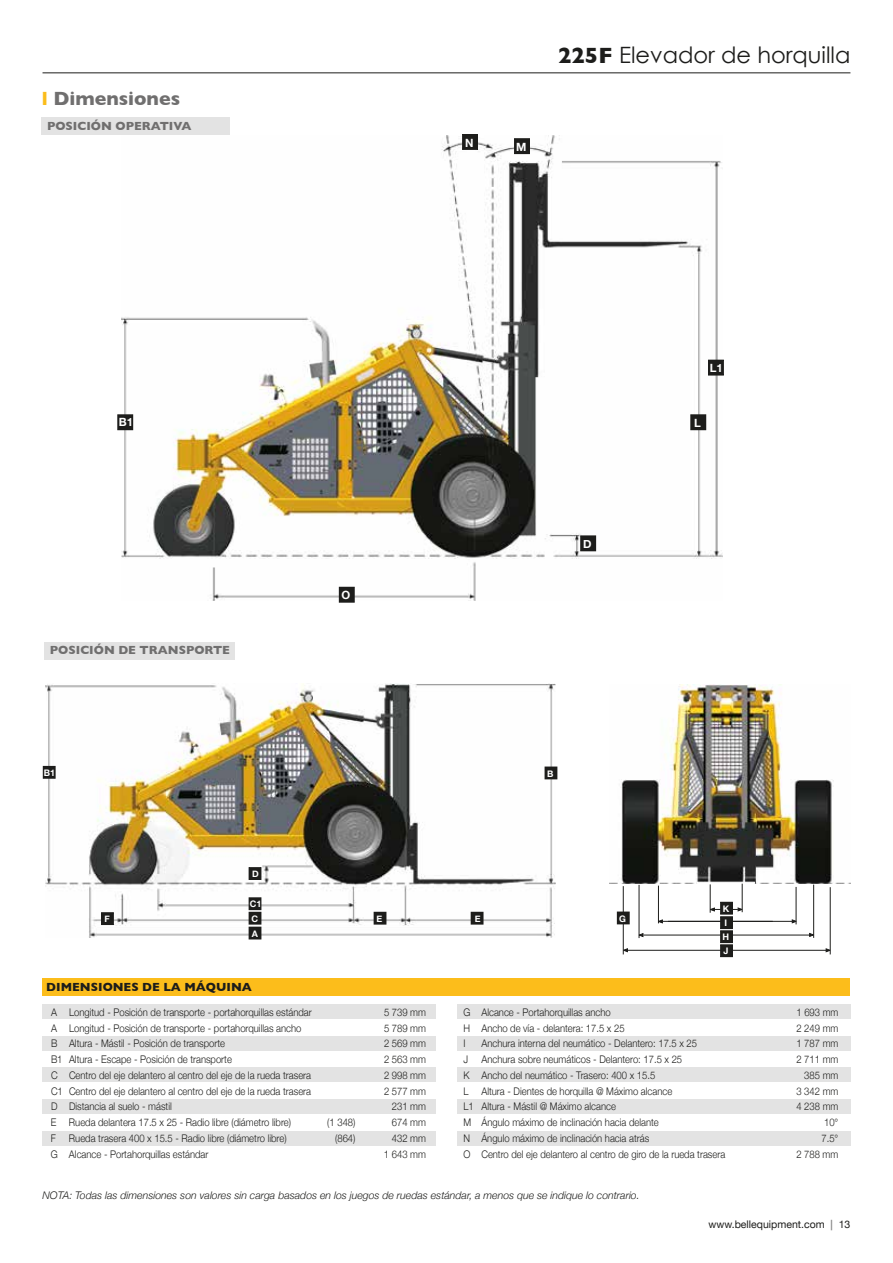
<style>
.page{position:relative;width:893px;height:1263px;background:#fff}
.page>*{position:absolute;margin:0;border:0;box-sizing:border-box;transform-origin:0 0}
.t1{font:22.5px "Century Gothic";color:#1d1d1b}
.t2{font:700 19.5px "Gill Sans";color:#706f6f}
.t3{font:700 12px "Gill Sans";color:#706f6f}
.t4{font:700 12px "Gill Sans";color:#1d1d1b}
.t5{font:700 11.4px "Helvetica Neue";color:#fff}
.t6{font:300 10.5px "Helvetica Neue";color:#1d1d1b;scale:.9 1}
.t7{font:italic 300 10.5px "Helvetica Neue";color:#1d1d1b}
.t8{font:10.5px "Helvetica Neue";color:#1d1d1b}
.t9{font:700 9px/14.1px "Helvetica Neue";color:#fff}
.s1{color:#fbbd1b}
.s2{font-family:"Gill Sans";font-weight:700}
.s3{font-weight:500;color:#878787}
</style>
<div class="page">
<hr style="left:43px;top:73px;width:807px;height:1px;background:#1d1d1b">
<div style="left:43px;top:978px;width:807px;height:17px;background:#fcbd1b"></div>
<div style="left:457px;top:1004px;width:393px;height:15px;background:#e3e3e3"></div>
<div style="left:457px;top:1035px;width:393px;height:15px;background:#e3e3e3"></div>
<div style="left:457px;top:1067px;width:393px;height:15px;background:#e3e3e3"></div>
<div style="left:457px;top:1099px;width:393px;height:15px;background:#e3e3e3"></div>
<div style="left:457px;top:1131px;width:393px;height:15px;background:#e3e3e3"></div>
<div style="left:43px;top:1004px;width:393px;height:15px;background:#e3e3e3"></div>
<div style="left:43px;top:1035px;width:393px;height:15px;background:#e3e3e3"></div>
<div style="left:43px;top:1067px;width:393px;height:15px;background:#e3e3e3"></div>
<div style="left:43px;top:1099px;width:393px;height:15px;background:#e3e3e3"></div>
<div style="left:43px;top:1131px;width:393px;height:15px;background:#e3e3e3"></div>
<img style="left:609px;top:684px;width:241px;height:200px">
<hr style="left:663px;top:921px;width:129px;height:1px;background:#1d1d1b">
<hr style="left:796px;top:887px;width:1px;height:37px;background:#1d1d1b">
<svg style="left:658px;top:919px;width:5px;height:5px"></svg>
<svg style="left:792px;top:919px;width:5px;height:5px"></svg>
<hr style="left:658px;top:886px;width:1px;height:37px;background:#1d1d1b">
<hr style="left:639px;top:885px;width:1px;height:53px;background:#1d1d1b">
<hr style="left:813px;top:884px;width:1px;height:54px;background:#1d1d1b">
<hr style="left:643px;top:935px;width:167px;height:1px;background:#1d1d1b">
<svg style="left:809px;top:933px;width:5px;height:4px"></svg>
<svg style="left:638px;top:933px;width:6px;height:4px"></svg>
<hr style="left:830px;top:887px;width:1px;height:67px;background:#1d1d1b">
<hr style="left:623px;top:886px;width:1px;height:68px;background:#1d1d1b">
<hr style="left:625px;top:950px;width:201px;height:1px;background:#1d1d1b">
<svg style="left:825px;top:948px;width:6px;height:4px"></svg>
<svg style="left:623px;top:948px;width:5px;height:4px"></svg>
<div style="left:697px;top:882px;width:57px;height:9px;background:#fff;border:1px solid #fff"></div>
<svg style="left:710px;top:884px;width:33px;height:29px"></svg>
<div style="left:721px;top:902px;width:11px;height:12px;background:#1d1d1b"></div>
<div style="left:720px;top:902px;width:13px;height:12px;border:1px solid #1d1d1b"></div>
<div style="left:721px;top:917px;width:11px;height:11px;background:#1d1d1b"></div>
<div style="left:720px;top:916px;width:13px;height:13px;border:1px solid #1d1d1b"></div>
<div style="left:721px;top:931px;width:11px;height:11px;background:#1d1d1b"></div>
<div style="left:720px;top:930px;width:13px;height:13px;border:1px solid #1d1d1b"></div>
<div style="left:721px;top:945px;width:11px;height:12px;background:#1d1d1b"></div>
<div style="left:720px;top:944px;width:13px;height:13px;border:1px solid #1d1d1b"></div>
<div style="left:617px;top:912px;width:12px;height:12px;background:#1d1d1b"></div>
<img style="left:45px;top:684px;width:511px;height:253px">
<div style="left:43px;top:766px;width:12px;height:12px;background:#1d1d1b"></div>
<div style="left:102px;top:913px;width:11px;height:11px;background:#1d1d1b"></div>
<div style="left:101px;top:912px;width:13px;height:13px;border:1px solid #1d1d1b"></div>
<div style="left:249px;top:868px;width:12px;height:11px;background:#1d1d1b"></div>
<div style="left:249px;top:867px;width:12px;height:13px;border:1px solid #1d1d1b"></div>
<div style="left:249px;top:898px;width:12px;height:12px;background:#1d1d1b"></div>
<div style="left:249px;top:897px;width:12px;height:13px;border:1px solid #1d1d1b"></div>
<div style="left:249px;top:912px;width:12px;height:12px;background:#1d1d1b"></div>
<div style="left:249px;top:927px;width:12px;height:12px;background:#1d1d1b"></div>
<div style="left:374px;top:912px;width:12px;height:12px;background:#1d1d1b"></div>
<div style="left:471px;top:912px;width:12px;height:12px;background:#1d1d1b"></div>
<div style="left:545px;top:767px;width:12px;height:12px;background:#1d1d1b"></div>
<img style="left:121px;top:136px;width:601px;height:465px">
<div style="left:118px;top:415px;width:15px;height:15px;background:#1d1d1b"></div>
<div style="left:117px;top:414px;width:16px;height:16px;border:1px solid #1d1d1b"></div>
<div style="left:339px;top:587px;width:15px;height:15px;background:#1d1d1b"></div>
<div style="left:339px;top:587px;width:16px;height:16px;border:1px solid #1d1d1b"></div>
<div style="left:581px;top:536px;width:15px;height:15px;background:#1d1d1b"></div>
<div style="left:580px;top:535px;width:16px;height:16px;border:1px solid #1d1d1b"></div>
<div style="left:691px;top:415px;width:15px;height:15px;background:#1d1d1b"></div>
<div style="left:690px;top:414px;width:16px;height:16px;border:1px solid #1d1d1b"></div>
<div style="left:708px;top:360px;width:15px;height:15px;background:#1d1d1b"></div>
<div style="left:708px;top:360px;width:16px;height:15px;border:1px solid #1d1d1b"></div>
<div style="left:463px;top:134px;width:14px;height:15px;background:#1d1d1b"></div>
<div style="left:462px;top:134px;width:16px;height:16px;border:1px solid #1d1d1b"></div>
<div style="left:514px;top:139px;width:15px;height:15px;background:#1d1d1b"></div>
<div style="left:514px;top:138px;width:16px;height:16px;border:1px solid #1d1d1b"></div>
<div style="left:42px;top:117px;width:188px;height:17px;background:#e3e3e3"></div>
<div style="left:45px;top:642px;width:190px;height:17px;background:#e3e3e3"></div>
<h2 class="t2" style="left:42px;top:83px;width:140px"><span class="s1">l</span> Dimensiones</h2>
<p class="t3" style="left:47px;top:117px;width:146px">POSICIÓN OPERATIVA</p>
<p class="t5" style="left:465px;top:134px;width:10px">N</p>
<p class="t5" style="left:516px;top:138px;width:12px">M</p>
<h1 class="t1" style="left:558px;top:41px;width:294px"><span class="s2">225F</span> Elevador de horquilla</h1>
<p class="t5" style="left:119px;top:413px;width:16px">B1</p>
<p class="t3" style="left:50px;top:641px;width:182px">POSICIÓN DE TRANSPORTE</p>
<p class="t9" style="left:44px;top:766px;width:13px">B1</p>
<p class="t9" style="left:105px;top:912px;width:7px">F</p>
<p class="t9" style="left:252px;top:867px;width:8px">D</p>
<p class="t9" style="left:250px;top:897px;width:13px;line-height:14.7px">C1<br>C<br>A</p>
<p class="t4" style="left:46px;top:977px;width:207px">DIMENSIONES DE LA MÁQUINA</p>
<p class="t5" style="left:342px;top:586px;width:10px">O</p>
<p class="t5" style="left:583px;top:535px;width:10px">D</p>
<p class="t9" style="left:377px;top:912px;width:7px">E</p>
<p class="t9" style="left:475px;top:912px;width:7px">E</p>
<p class="t9" style="left:547px;top:767px;width:8px">B</p>
<p class="t9" style="left:619px;top:912px;width:8px">G</p>
<p class="t5" style="left:710px;top:359px;width:15px">L1</p>
<p class="t5" style="left:694px;top:414px;width:8px">L</p>
<p class="t9" style="left:723px;top:902px;width:8px">K<br>I<br>H<br>J</p>
<p class="t6" style="left:51px;top:1004px;width:291px">A Longitud - Posición de transporte - portahorquillas estándar</p>
<p class="t6" style="left:384px;top:1004px;width:48px">5 739 mm</p>
<p class="t6" style="left:51px;top:1019px;width:280px">A Longitud - Posición de transporte - portahorquillas ancho</p>
<p class="t6" style="left:384px;top:1019px;width:48px">5 789 mm</p>
<p class="t6" style="left:51px;top:1035px;width:195px">B Altura - Mástil - Posición de transporte</p>
<p class="t6" style="left:384px;top:1035px;width:48px">2 569 mm</p>
<p class="t6" style="left:51px;top:1051px;width:203px">B1 Altura - Escape - Posición de transporte</p>
<p class="t6" style="left:384px;top:1051px;width:48px">2 563 mm</p>
<p class="t6" style="left:51px;top:1067px;width:291px">C Centro del eje delantero al centro del eje de la rueda trasera</p>
<p class="t6" style="left:384px;top:1067px;width:48px">2 998 mm</p>
<p class="t6" style="left:51px;top:1082px;width:291px">C1 Centro del eje delantero al centro del eje de la rueda trasera</p>
<p class="t6" style="left:384px;top:1082px;width:48px">2 577 mm</p>
<p class="t6" style="left:51px;top:1098px;width:136px">D Distancia al suelo - mástil</p>
<p class="t6" style="left:392px;top:1098px;width:39px">231 mm</p>
<p class="t6" style="left:51px;top:1114px;width:268px">E Rueda delantera 17.5 x 25 - Radio libre (diámetro libre)</p>
<p class="t6" style="left:327px;top:1114px;width:33px">(1 348)</p>
<p class="t6" style="left:392px;top:1114px;width:39px">674 mm</p>
<p class="t6" style="left:51px;top:1130px;width:263px">F Rueda trasera 400 x 15.5 - Radio libre (diámetro libre)</p>
<p class="t6" style="left:335px;top:1130px;width:24px">(864)</p>
<p class="t6" style="left:392px;top:1130px;width:39px">432 mm</p>
<p class="t6" style="left:51px;top:1145px;width:177px">G Alcance - Portahorquillas estándar</p>
<p class="t6" style="left:384px;top:1145px;width:48px">1 643 mm</p>
<p class="t6" style="left:463px;top:1004px;width:165px">G Alcance - Portahorquillas ancho</p>
<p class="t6" style="left:796px;top:1004px;width:48px">1 693 mm</p>
<p class="t6" style="left:463px;top:1019px;width:181px">H Ancho de vía - delantera: 17.5 x 25</p>
<p class="t6" style="left:796px;top:1019px;width:48px">2 249 mm</p>
<p class="t6" style="left:463px;top:1035px;width:4px">I</p>
<p class="t6" style="left:481px;top:1035px;width:241px">Anchura interna del neumático - Delantero: 17.5 x 25</p>
<p class="t6" style="left:796px;top:1035px;width:48px">1 787 mm</p>
<p class="t6" style="left:463px;top:1051px;width:7px">J</p>
<p class="t6" style="left:481px;top:1051px;width:225px">Anchura sobre neumáticos - Delantero: 17.5 x 25</p>
<p class="t6" style="left:796px;top:1051px;width:48px">2 711 mm</p>
<p class="t6" style="left:463px;top:1067px;width:215px">K Ancho del neumático - Trasero: 400 x 15.5</p>
<p class="t6" style="left:804px;top:1067px;width:39px">385 mm</p>
<p class="t6" style="left:463px;top:1082px;width:234px">L Altura - Dientes de horquilla @ Máximo alcance</p>
<p class="t6" style="left:796px;top:1082px;width:48px">3 342 mm</p>
<p class="t6" style="left:463px;top:1098px;width:171px">L1 Altura - Mástil @ Máximo alcance</p>
<p class="t6" style="left:796px;top:1098px;width:48px">4 238 mm</p>
<p class="t6" style="left:463px;top:1114px;width:219px">M Ángulo máximo de inclinación hacia delante</p>
<p class="t6" style="left:824px;top:1114px;width:17px">10°</p>
<p class="t6" style="left:463px;top:1130px;width:208px">N Ángulo máximo de inclinación hacia atrás</p>
<p class="t6" style="left:821px;top:1130px;width:20px">7.5°</p>
<p class="t6" style="left:463px;top:1145px;width:293px">O Centro del eje delantero al centro de giro de la rueda trasera</p>
<p class="t6" style="left:796px;top:1145px;width:48px">2 788 mm</p>
<p class="t7" style="left:43px;top:1187px;width:599px">NOTA: Todas las dimensiones son valores sin carga basados en los juegos de ruedas estándar, a menos que se indique lo contrario.</p>
<p class="t8" style="left:708px;top:1216px;width:143px">www.bellequipment.com <span class="s3">|</span> 13</p>
</div>
